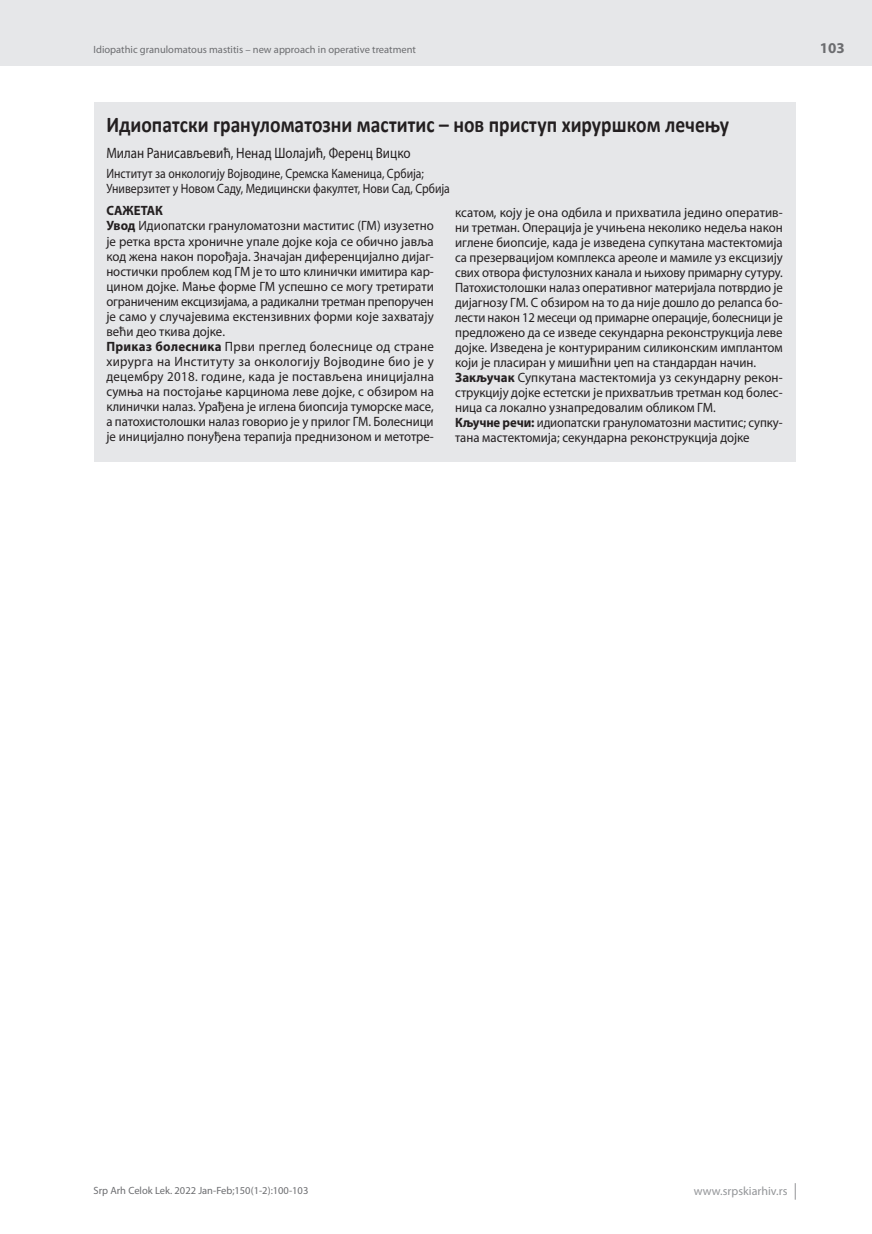
<style>
.page{position:relative;width:872px;height:1234px;background:#fff}
.page>*{position:absolute;margin:0;border:0;box-sizing:border-box;transform-origin:0 0}
.t1{font:700 22.5px "Calibri";color:#231f20;scale:.87 1}
.t2{font:15px "Myriad Pro";color:#231f20;scale:.87 1}
.t3{font:700 15px "Myriad Pro";color:#6c6d70}
.t4{font:13.5px/15px "Myriad Pro";color:#231f20;scale:.96 1}
.t5{font:13.5px/15px "Myriad Pro";color:#231f20;scale:.95 1}
.t6{font:13.5px/15px "Myriad Pro";color:#231f20;scale:.87 1}
.t7{font:12px "Myriad Pro";color:#939598}
.t8{font:10.5px "Myriad Pro";color:#6c6d70}
.s1{font-weight:700}
</style>
<div class="page">
<div style="left:0;top:0;width:872px;height:66px;background:#e6e7e9"></div>
<svg style="left:795px;top:1183px;width:1px;height:16px"></svg>
<div style="left:94px;top:102px;width:701px;height:359px;background:#e6e7e9"></div>
<p class="t8" style="left:94px;top:43px;width:324px">Idiopathic granulomatous mastitis – new approach in operative treatment</p>
<h1 class="t1" style="left:106px;top:108px;width:717px">Идиопатски грануломатозни маститис – нов приступ хируршком лечењу</h1>
<p class="t2" style="left:106px;top:144px;width:351px">Милан Ранисављевић, Ненад Шолајић, Ференц Вицко</p>
<p class="t6" style="left:106px;top:165px;width:396px">Институт за онкологију Војводине, Сремска Каменица, Србија;<br>Универзитет у Новом Саду, Медицински факултет, Нови Сад, Србија</p>
<p class="t5" style="left:106px;top:203px;width:346px"><span class="s1">САЖЕТАК<br>Увод</span> Идиопатски грануломатозни маститис (ГМ) изузетно је ретка врста хроничне упале дојке која се обично јавља код жена након порођаја. Значајан диференцијално дијаг&shy;ностички проблем код ГМ је то што клинички имитира кар&shy;цином дојке. Мање форме ГМ успешно се могу третирати ограниченим ексцизијама, а радикални третман препоручен је само у случајевима екстензивних форми које захватају већи део ткива дојке.<br><span class="s1">Приказ болесника</span> Први преглед болеснице од стране хирурга на Институту за онкологију Војводине био је у децембру 2018. године, када је постављена иницијална сумња на постојање карцинома леве дојке, с обзиром на клинички налаз. Урађена је иглена биопсија туморске масе, а патохистолошки налаз говорио је у прилог ГМ. Болесници је иницијално понуђена терапија преднизоном и метотре-</p>
<p class="t4" style="left:455px;top:204px;width:343px">ксатом, коју је она одбила и прихватила једино оператив&shy;ни третман. Операција је учињена неколико недеља након иглене биопсије, када је изведена супкутана мастектомија са презервацијом комплекса ареоле и мамиле уз ексцизију свих отвора фистулозних канала и њихову примарну сутуру.<br>Патохистолошки налаз оперативног материјала потврдио је дијагнозу ГМ. С обзиром на то да није дошло до релапса бо&shy;лести након 12 месеци од примарне операције, болесници је предложено да се изведе секундарна реконструкција леве дојке. Изведена је контурираним силиконским имплантом који је пласиран у мишићни џеп на стандардан начин.<br><span class="s1">Закључак</span> Супкутана мастектомија уз секундарну рекон&shy;струкцију дојке естетски је прихватљив третман код болес&shy;ница са локално узнапредовалим обликом ГМ.<br><span class="s1">Кључне речи:</span> идиопатски грануломатозни маститис; супку&shy;тана мастектомија; секундарна реконструкција дојке</p>
<p class="t3" style="left:820px;top:38px;width:26px">103</p>
<p class="t8" style="left:94px;top:1184px;width:216px">Srp Arh Celok Lek. 2022 Jan-Feb;150(1-2):100-103</p>
<p class="t7" style="left:694px;top:1183px;width:95px">www.srpskiarhiv.rs</p>
</div>
